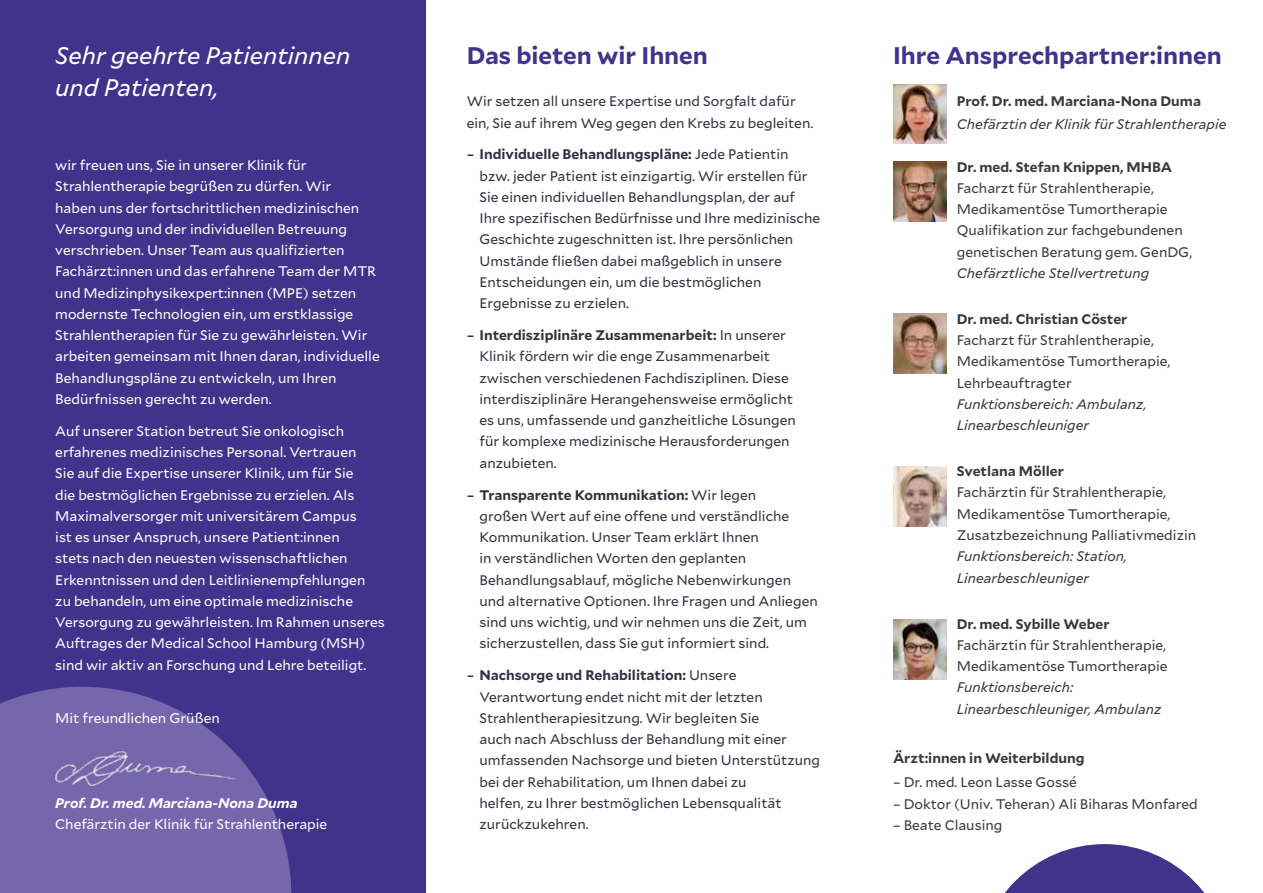
<style>
.page{position:relative;width:1263px;height:893px;background:#fff}
.page>*{position:absolute;margin:0;border:0;box-sizing:border-box;transform-origin:0 0}
.t1{font:700 24px "Mallory";color:#41328b}
.t2{font:italic 24px/32px "Mallory";color:#fff}
.t3{font:13.8px/21.3px "Mallory";color:#303442}
.t4{font:13.8px/21.3px "Mallory";color:#fff}
.t5{font:13.8px/21.3px "Mallory";color:#3a3a39}
.t6{font:italic 13.8px/21.3px "Mallory";color:#3a3a39}
.t7{font:700 13.8px "Mallory";color:#3a3a39}
.t8{font:italic 700 13.8px "Mallory";color:#fff}
.s1{color:#000}
.s2{font-weight:700}
</style>
<div class="page">
<div style="left:0;top:0;width:425px;height:893px;background:#41328b"></div>
<svg style="left:0;top:687px;width:291px;height:206px;fill:#7567ac"></svg>
<img style="left:893px;top:84px;width:53px;height:60px">
<img style="left:893px;top:161px;width:53px;height:60px">
<img style="left:893px;top:314px;width:53px;height:59px">
<img style="left:893px;top:467px;width:53px;height:59px">
<img style="left:893px;top:620px;width:53px;height:59px">
<img style="left:55px;top:747px;width:181px;height:46px">
<svg style="left:1005px;top:844px;width:200px;height:49px"></svg>
<h1 class="t2" style="left:55px;top:38px;width:297px">Sehr geehrte Patientinnen und Patienten,</h1>
<p class="t4" style="left:55px;top:154px;width:326px">wir freuen uns, Sie in unserer Klinik für Strahlentherapie begrüßen zu dürfen. Wir<br>haben uns der fortschrittlichen medizinischen Versorgung und der individuellen Betreuung verschrieben. Unser Team aus qualifizierten Fachärzt:innen und das erfahrene Team der MTR und Medizinphysikexpert:innen (MPE) setzen modernste Technologien ein, um erstklassige Strahlentherapien für Sie zu gewährleisten. Wir arbeiten gemeinsam mit Ihnen daran, individuelle Behandlungspläne zu entwickeln, um Ihren Bedürfnissen gerecht zu werden.</p>
<p class="t4" style="left:55px;top:420px;width:331px">Auf unserer Station betreut Sie onkologisch erfahrenes medizinisches Personal. Vertrauen<br>Sie auf die Expertise unserer Klinik, um für Sie<br>die bestmöglichen Ergebnisse zu erzielen. Als Maximalversorger mit universitärem Campus<br>ist es unser Anspruch, unsere Patient:innen<br>stets nach den neuesten wissenschaftlichen Erkenntnissen und den Leitlinienempfehlungen<br>zu behandeln, um eine optimale medizinische Versorgung zu gewährleisten. Im Rahmen unseres Auftrages der Medical School Hamburg (MSH) sind wir aktiv an Forschung und Lehre beteiligt.</p>
<p class="t4" style="left:55px;top:707px;width:166px">Mit freundlichen Grüßen</p>
<p class="t8" style="left:55px;top:793px;width:244px">Prof. Dr. med. Marciana-Nona Duma</p>
<p class="t4" style="left:55px;top:813px;width:274px">Chefärztin der Klinik für Strahlentherapie</p>
<h1 class="t1" style="left:467px;top:37px;width:243px">Das bieten wir Ihnen</h1>
<p class="t3" style="left:467px;top:90px;width:348px">Wir setzen all unsere Expertise und Sorgfalt dafür ein, Sie auf ihrem Weg gegen den Krebs zu begleiten.</p>
<p class="t3" style="left:479px;top:143px;width:342px;text-indent:-13px"><span class="s1">–</span> <span class="s2">Individuelle Behandlungspläne:</span> Jede Patientin bzw. jeder Patient ist einzigartig. Wir erstellen für Sie einen individuellen Behandlungsplan, der auf Ihre spezifischen Bedürfnisse und Ihre medizinische Geschichte zugeschnitten ist. Ihre persönlichen Umstände fließen dabei maßgeblich in unsere Entscheidungen ein, um die bestmöglichen Ergebnisse zu erzielen.</p>
<p class="t3" style="left:479px;top:324px;width:318px;text-indent:-13px"><span class="s1">–</span> <span class="s2">Interdisziplinäre Zusammenarbeit:</span> In unserer Klinik fördern wir die enge Zusammenarbeit zwischen verschiedenen Fachdisziplinen. Diese interdisziplinäre Herangehensweise ermöglicht es uns, umfassende und ganzheitliche Lösungen für komplexe medizinische Herausforderungen anzubieten.</p>
<p class="t3" style="left:479px;top:483px;width:340px;text-indent:-13px"><span class="s1">–</span> <span class="s2">Transparente Kommunikation:</span> Wir legen<br>großen Wert auf eine offene und verständliche Kommunikation. Unser Team erklärt Ihnen<br>in verständlichen Worten den geplanten Behandlungsablauf, mögliche Nebenwirkungen und alternative Optionen. Ihre Fragen und Anliegen sind uns wichtig, und wir nehmen uns die Zeit, um sicherzustellen, dass Sie gut informiert sind.</p>
<p class="t3" style="left:479px;top:664px;width:342px;text-indent:-13px"><span class="s1">–</span> <span class="s2">Nachsorge und Rehabilitation:</span> Unsere Verantwortung endet nicht mit der letzten Strahlentherapiesitzung. Wir begleiten Sie<br>auch nach Abschluss der Behandlung mit einer umfassenden Nachsorge und bieten Unterstützung bei der Rehabilitation, um Ihnen dabei zu<br>helfen, zu Ihrer bestmöglichen Lebensqualität zurückzukehren.</p>
<h1 class="t1" style="left:893px;top:37px;width:330px">Ihre Ansprechpartner:innen</h1>
<p class="t7" style="left:957px;top:91px;width:246px">Prof. Dr. med. Marciana-Nona Duma</p>
<p class="t6" style="left:957px;top:113px;width:271px">Chefärztin der Klinik für Strahlentherapie</p>
<p class="t7" style="left:957px;top:156px;width:217px">Dr. med. Stefan Knippen, MHBA</p>
<p class="t5" style="left:957px;top:177px;width:237px">Facharzt für Strahlentherapie, Medikamentöse Tumortherapie Qualifikation zur fachgebundenen genetischen Beratung gem. GenDG,</p>
<p class="t6" style="left:957px;top:262px;width:194px">Chefärztliche Stellvertretung</p>
<p class="t7" style="left:957px;top:309px;width:172px">Dr. med. Christian Cöster</p>
<p class="t5" style="left:957px;top:329px;width:215px">Facharzt für Strahlentherapie,<br>Medikamentöse Tumortherapie,<br>Lehrbeauftragter</p>
<p class="t6" style="left:957px;top:393px;width:191px">Funktionsbereich: Ambulanz,<br>Linearbeschleuniger</p>
<p class="t7" style="left:957px;top:461px;width:109px">Svetlana Möller</p>
<p class="t5" style="left:957px;top:481px;width:241px">Fachärztin für Strahlentherapie,<br>Medikamentöse Tumortherapie,<br>Zusatzbezeichnung Palliativmedizin</p>
<p class="t6" style="left:957px;top:545px;width:172px">Funktionsbereich: Station,<br>Linearbeschleuniger</p>
<p class="t7" style="left:957px;top:613px;width:154px">Dr. med. Sybille Weber</p>
<p class="t5" style="left:957px;top:634px;width:212px">Fachärztin für Strahlentherapie,<br>Medikamentöse Tumortherapie</p>
<p class="t6" style="left:957px;top:676px;width:206px">Funktionsbereich:<br>Linearbeschleuniger, Ambulanz</p>
<p class="t7" style="left:893px;top:747px;width:193px">Ärzt:innen in Weiterbildung</p>
<p class="t5" style="left:893px;top:771px;width:185px">– Dr. med. Leon Lasse Gossé</p>
<p class="t5" style="left:893px;top:792px;width:306px">– Doktor (Univ. Teheran) Ali Biharas Monfared</p>
<p class="t5" style="left:893px;top:814px;width:111px">– Beate Clausing</p>
</div>
